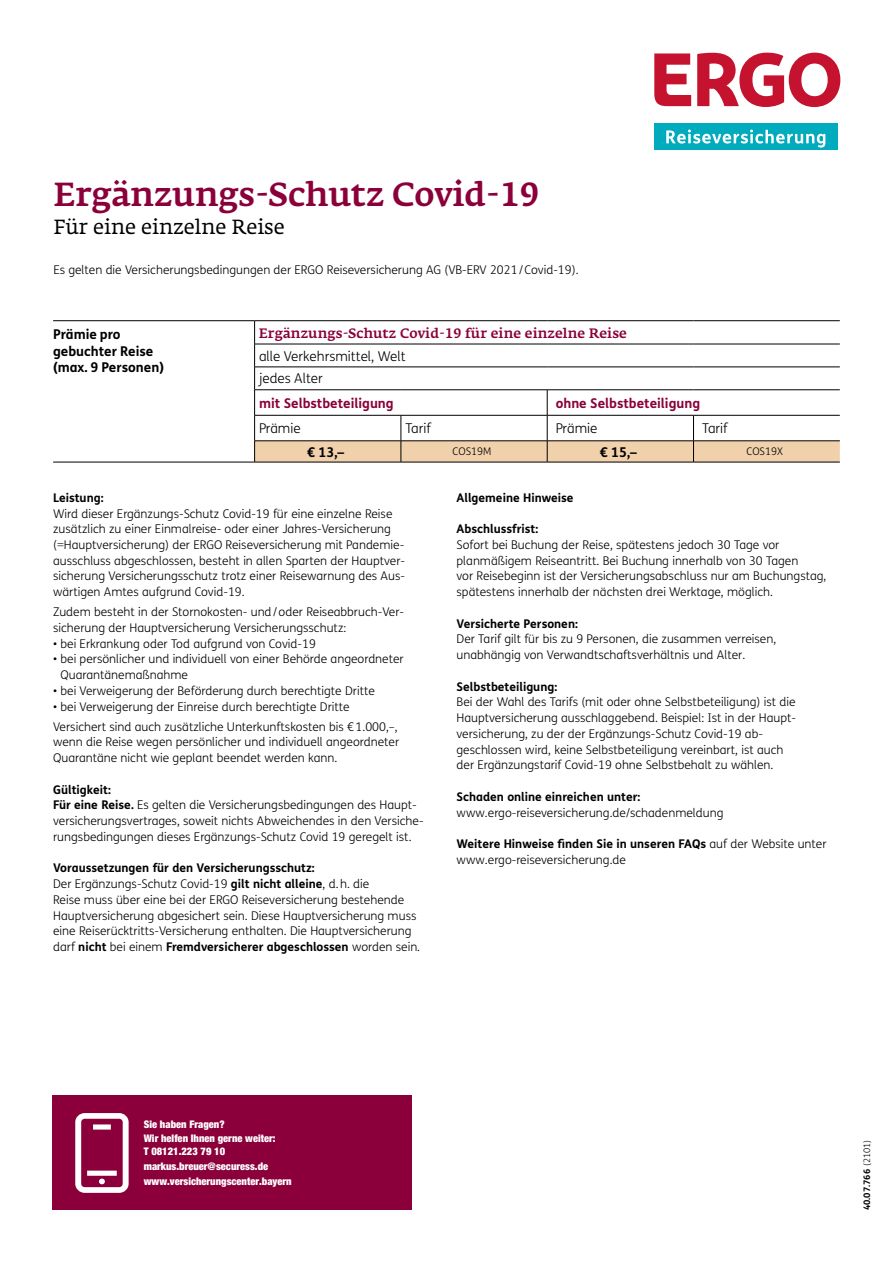
<style>
.page{position:relative;width:893px;height:1263px;background:#fff}
.page>*{position:absolute;margin:0;border:0;box-sizing:border-box;transform-origin:0 0}
.t1{font:500 33px "Fedra Serif A Pro";color:#8b003a}
.t2{font:20.25px "Fedra Serif A Pro";color:#000}
.t3{font:300 13.5px/23px "FS Me";color:#000}
.t4{font:700 13.5px/16.2px "FS Me";color:#000}
.t5{font:500 13.5px "Fedra Serif A Pro";letter-spacing:.01em;color:#8b003a}
.t6{font:700 13.5px "FS Me";color:#8b003a}
.t7{font:300 12px/15.8px "FS Me";color:#000}
.t8{font:700 12px "FS Me";color:#000}
.t9{font:900 condensed 10.5px/14.4px "Helvetica Neue LT Std";color:#fff}
.t10{font:300 10.5px "FS Me";color:#000}
.t11{font:700 9px "FS Me";color:#000}
.s1{font-weight:700}
.s2{font-weight:300}
</style>
<div class="page">
<div style="left:53px;top:1095px;width:359px;height:115px;background:#8b003a"></div>
<svg style="left:75px;top:1113px;width:54px;height:80px"></svg>
<hr style="left:53px;top:462px;width:202px;height:1px;background:#000">
<hr style="left:255px;top:462px;width:146px;height:1px;background:#000">
<hr style="left:401px;top:462px;width:146px;height:1px;background:#000">
<hr style="left:547px;top:462px;width:146px;height:1px;background:#000">
<hr style="left:693px;top:462px;width:147px;height:1px;background:#000">
<svg style="left:254px;top:321px;width:586px;height:141px"></svg>
<hr style="left:53px;top:320px;width:202px;height:1px;background:#000">
<hr style="left:255px;top:320px;width:146px;height:1px;background:#000">
<hr style="left:401px;top:320px;width:146px;height:1px;background:#000">
<hr style="left:547px;top:320px;width:146px;height:1px;background:#000">
<hr style="left:693px;top:320px;width:147px;height:1px;background:#000">
<svg style="left:697px;top:53px;width:143px;height:54px"></svg>
<svg style="left:654px;top:53px;width:37px;height:53px"></svg>
<div style="left:654px;top:124px;width:183px;height:26px;background:#00abbd"></div>
<svg style="left:666px;top:130px;width:159px;height:18px"></svg>
<h1 class="t1" style="left:53px;top:175px;width:488px">Ergänzungs-Schutz Covid-19</h1>
<h2 class="t2" style="left:53px;top:216px;width:233px">Für eine einzelne Reise</h2>
<p class="t7" style="left:53px;top:262px;width:527px">Es gelten die Versicherungsbedingungen der ERGO Reiseversicherung AG (VB-ERV 2021/Covid-19).</p>
<p class="t4" style="left:53px;top:326px;width:112px">Prämie pro gebuchter Reise (max. 9 Personen)</p>
<p class="t5" style="left:259px;top:325px;width:370px">Ergänzungs-Schutz Covid-19 für eine einzelne Reise</p>
<p class="t3" style="left:259px;top:344px;width:148px">alle Verkehrsmittel, Welt jedes Alter</p>
<p class="t6" style="left:259px;top:392px;width:136px">mit Selbstbeteiligung</p>
<p class="t6" style="left:556px;top:392px;width:146px">ohne Selbstbeteiligung</p>
<p class="t3" style="left:259px;top:416px;width:43px">Prämie</p>
<p class="t3" style="left:405px;top:416px;width:27px">Tarif</p>
<p class="t3" style="left:556px;top:416px;width:43px">Prämie</p>
<p class="t3" style="left:702px;top:416px;width:27px">Tarif</p>
<p class="t4" style="left:307px;top:443px;width:39px">€ 13,–</p>
<p class="t10" style="left:453px;top:444px;width:40px">COS19M</p>
<p class="t4" style="left:600px;top:443px;width:39px">€ 15,–</p>
<p class="t10" style="left:746px;top:444px;width:38px">COS19X</p>
<p class="t8" style="left:53px;top:488px;width:52px">Leistung:</p>
<p class="t7" style="left:53px;top:505px;width:353px">Wird dieser Ergänzungs-Schutz Covid-19 für eine einzelne Reise zusätzlich zu einer Einmalreise- oder einer Jahres-Versicherung (=Hauptversicherung) der ERGO Reiseversicherung mit Pandemie&shy;ausschluss abgeschlossen, besteht in allen Sparten der Hauptver&shy;sicherung Versicherungsschutz trotz einer Reisewarnung des Aus&shy;wärtigen Amtes aufgrund Covid-19.</p>
<p class="t7" style="left:53px;top:604px;width:352px">Zudem besteht in der Stornokosten- und/oder Reiseabbruch-Ver&shy;sicherung der Hauptversicherung Versicherungsschutz:</p>
<p class="t7" style="left:53px;top:635px;width:264px">• bei Erkrankung oder Tod aufgrund von Covid-19</p>
<p class="t7" style="left:61px;top:651px;width:345px;text-indent:-7px">• bei persönlicher und individuell von einer Behörde angeordneter<br>Quarantänemaßnahme</p>
<p class="t7" style="left:53px;top:682px;width:323px">• bei Verweigerung der Beförderung durch berechtigte Dritte</p>
<p class="t7" style="left:53px;top:696px;width:346px;line-height:20px">• bei Verweigerung der Einreise durch berechtigte Dritte<br>Versichert sind auch zusätzliche Unterkunftskosten bis €1.000,–,</p>
<p class="t7" style="left:53px;top:734px;width:348px">wenn die Reise wegen persönlicher und individuell angeordneter<br>Quarantäne nicht wie geplant beendet werden kann.</p>
<p class="t7" style="left:53px;top:781px;width:372px"><span class="s1">Gültigkeit:<br>Für eine Reise.</span> Es gelten die Versicherungsbedingungen des Haupt&shy;versicherungsvertrages, soweit nichts Abweichendes in den Versiche&shy;rungsbedingungen dieses Ergänzungs-Schutz Covid 19 geregelt ist.</p>
<p class="t7" style="left:53px;top:860px;width:369px"><span class="s1">Voraussetzungen für den Versicherungsschutz:<br></span>Der Ergänzungs-Schutz Covid-19 <span class="s1">gilt nicht alleine</span>, d.h. die<br>Reise muss über eine bei der ERGO Reiseversicherung bestehende Hauptversicherung abgesichert sein. Diese Hauptversicherung muss eine Reiserücktritts-Versicherung enthalten. Die Hauptversicherung darf <span class="s1">nicht</span> bei einem <span class="s1">Fremdversicherer abgeschlossen</span> worden sein.</p>
<p class="t8" style="left:457px;top:488px;width:118px">Allgemeine Hinweise</p>
<p class="t8" style="left:457px;top:520px;width:83px">Abschlussfrist:</p>
<p class="t7" style="left:457px;top:536px;width:371px">Sofort bei Buchung der Reise, spätestens jedoch 30 Tage vor planmäßigem Reiseantritt. Bei Buchung innerhalb von 30 Tagen<br>vor Reisebeginn ist der Versicherungsabschluss nur am Buchungstag, spätestens innerhalb der nächsten drei Werktage, möglich.</p>
<p class="t8" style="left:457px;top:614px;width:123px">Versicherte Personen:</p>
<p class="t7" style="left:457px;top:631px;width:321px">Der Tarif gilt für bis zu 9 Personen, die zusammen verreisen, unabhängig von Verwandtschaftsverhältnis und Alter.</p>
<p class="t8" style="left:457px;top:677px;width:102px">Selbstbeteiligung:</p>
<p class="t7" style="left:457px;top:694px;width:341px">Bei der Wahl des Tarifs (mit oder ohne Selbstbeteiligung) ist die Hauptversicherung ausschlaggebend. Beispiel: Ist in der Haupt&shy;versicherung, zu der der Ergänzungs-Schutz Covid-19 ab&shy;geschlossen wird, keine Selbstbeteiligung vereinbart, ist auch der Ergänzungstarif Covid-19 ohne Selbstbehalt zu wählen.</p>
<p class="t8" style="left:457px;top:787px;width:185px">Schaden online einreichen unter:</p>
<p class="t7" style="left:457px;top:804px;width:268px">www.ergo-reiseversicherung.de/schadenmeldung</p>
<p class="t7" style="left:457px;top:836px;width:371px"><span class="s1">Weitere Hinweise finden Sie in unseren FAQs</span> auf der Website unter www.ergo-reiseversicherung.de</p>
<p class="t9" style="left:144px;top:1116px;width:133px">Sie haben Fragen?<br>Wir helfen Ihnen gerne weiter:</p>
<p class="t9" style="left:144px;top:1144px;width:126px">T 08121.223 79 10 markus.breuer@securess.de</p>
<p class="t9" style="left:144px;top:1174px;width:149px">www.versicherungscenter.bayern</p>
<p class="t11" style="left:860px;top:1210px;width:72px;rotate:-90deg">40.07.766 <span class="s2">(2101)</span></p>
</div>
